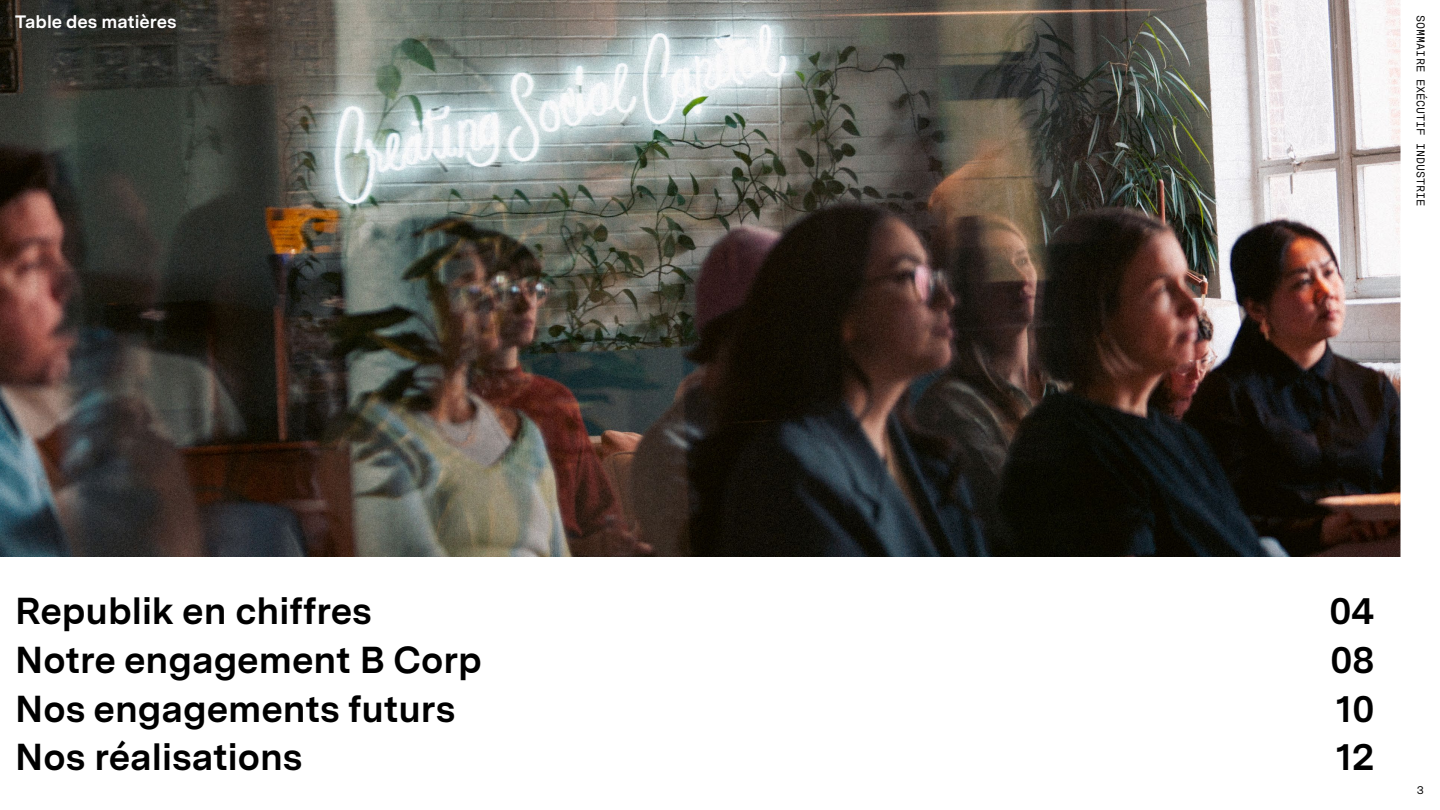
<style>
.page{position:relative;width:1440px;height:810px;background:#fff}
.page>*{position:absolute;margin:0;border:0;box-sizing:border-box;transform-origin:0 0}
.t1{font:700 37.5px "Messina Sans";color:#000}
.t2{font:700 18px "Messina Sans";color:#fff}
.t3{font:11.25px "Messina Sans Mono";color:#000}
</style>
<div class="page">
<img style="left:0;top:0;width:1401px;height:557px">
<p class="t2" style="left:15px;top:8px;width:163px">Table des matières</p>
<p class="t3" style="left:1429px;top:15px;width:193px;rotate:90deg">SOMMAIRE EXÉCUTIF INDUSTRIE</p>
<p class="t1" style="left:15px;top:583px;width:358px">Republik en chiffres</p>
<p class="t1" style="left:1330px;top:583px;width:46px">04</p>
<p class="t1" style="left:15px;top:632px;width:468px">Notre engagement B Corp</p>
<p class="t1" style="left:1330px;top:632px;width:45px">08</p>
<p class="t1" style="left:15px;top:681px;width:442px">Nos engagements futurs</p>
<p class="t1" style="left:1336px;top:681px;width:40px">10</p>
<p class="t1" style="left:15px;top:730px;width:289px">Nos réalisations</p>
<p class="t1" style="left:1336px;top:730px;width:40px">12</p>
<p class="t3" style="left:1417px;top:782px;width:9px">3</p>
</div>
